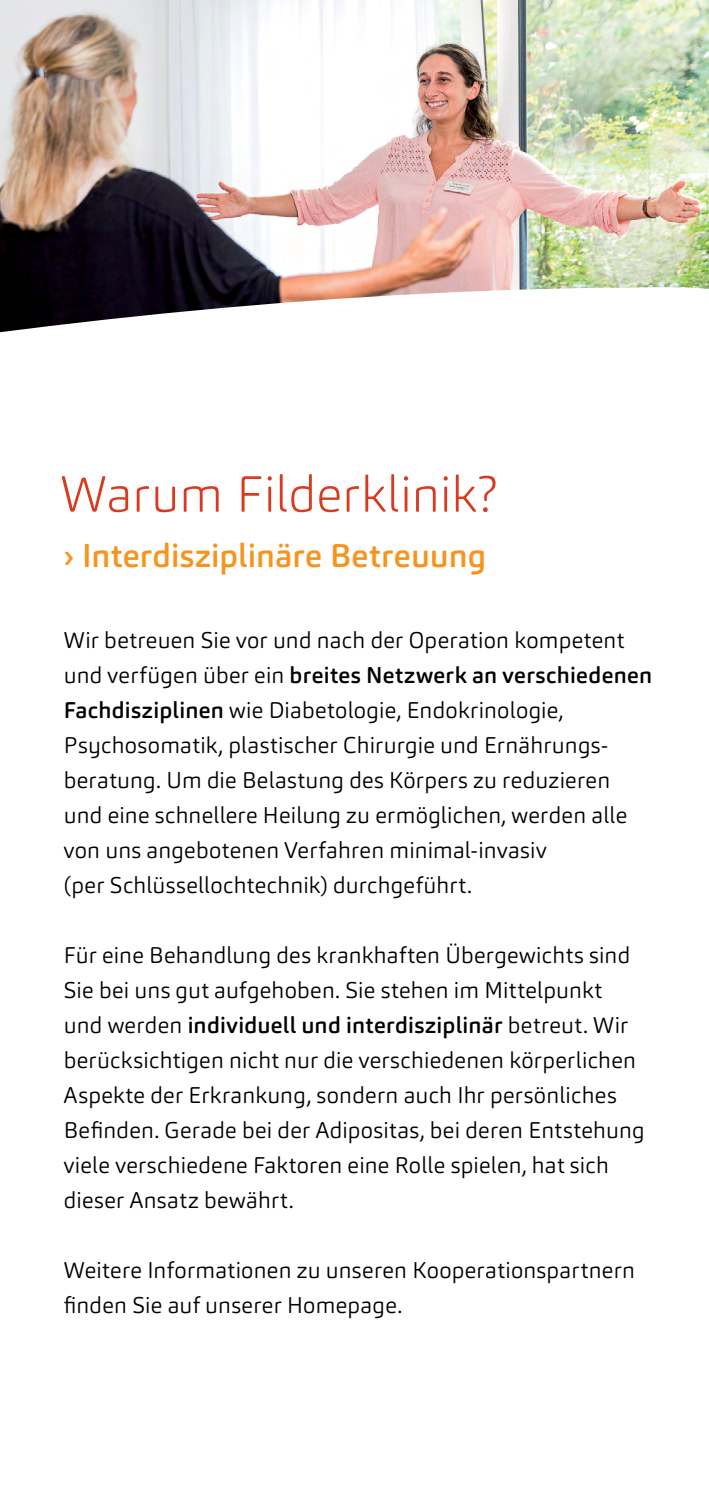
<style>
.page{position:relative;width:709px;height:1489px;background:#fff}
.page>*{position:absolute;margin:0;border:0;box-sizing:border-box;transform-origin:0 0}
.t1{font:200 50px "Carnas";letter-spacing:.01em;color:#d93b20}
.t2{font:500 32.5px "Carnas";letter-spacing:.005em;color:#f7941e}
.t3{font:300 22.5px/35px "Carnas";letter-spacing:.01em;color:#000}
.s1{font-weight:500}
</style>
<div class="page">
<img style="left:0;top:0;width:709px;height:286px">
<svg style="left:0;top:286px;width:709px;height:47px"></svg>
<h1 class="t1" style="left:60px;top:462px;width:438px">Warum Filderklinik?</h1>
<h2 class="t2" style="left:64px;top:534px;width:424px">› Interdisziplinäre Betreuung</h2>
<p class="t3" style="left:64px;top:622px;width:590px">Wir betreuen Sie vor und nach der Operation kompetent und verfügen über ein <span class="s1">breites Netzwerk an verschiedenen Fachdisziplinen</span> wie Diabetologie, Endokrinologie, Psychosomatik, plastischer Chirurgie und Ernährungs&shy;beratung. Um die Belastung des Körpers zu reduzieren und eine schnellere Heilung zu ermöglichen, werden alle von uns angebotenen Verfahren minimal-invasiv<br>(per Schlüssellochtechnik) durchgeführt.</p>
<p class="t3" style="left:64px;top:937px;width:582px">Für eine Behandlung des krankhaften Übergewichts sind Sie bei uns gut aufgehoben. Sie stehen im Mittelpunkt und werden <span class="s1">individuell und interdisziplinär</span> betreut. Wir berücksichtigen nicht nur die verschiedenen körperlichen Aspekte der Erkrankung, sondern auch Ihr persönliches Befinden. Gerade bei der Adipositas, bei deren Entstehung viele verschiedene Faktoren eine Rolle spielen, hat sich dieser Ansatz bewährt.</p>
<p class="t3" style="left:64px;top:1252px;width:573px">Weitere Informationen zu unseren Kooperationspartnern finden Sie auf unserer Homepage.</p>
</div>
